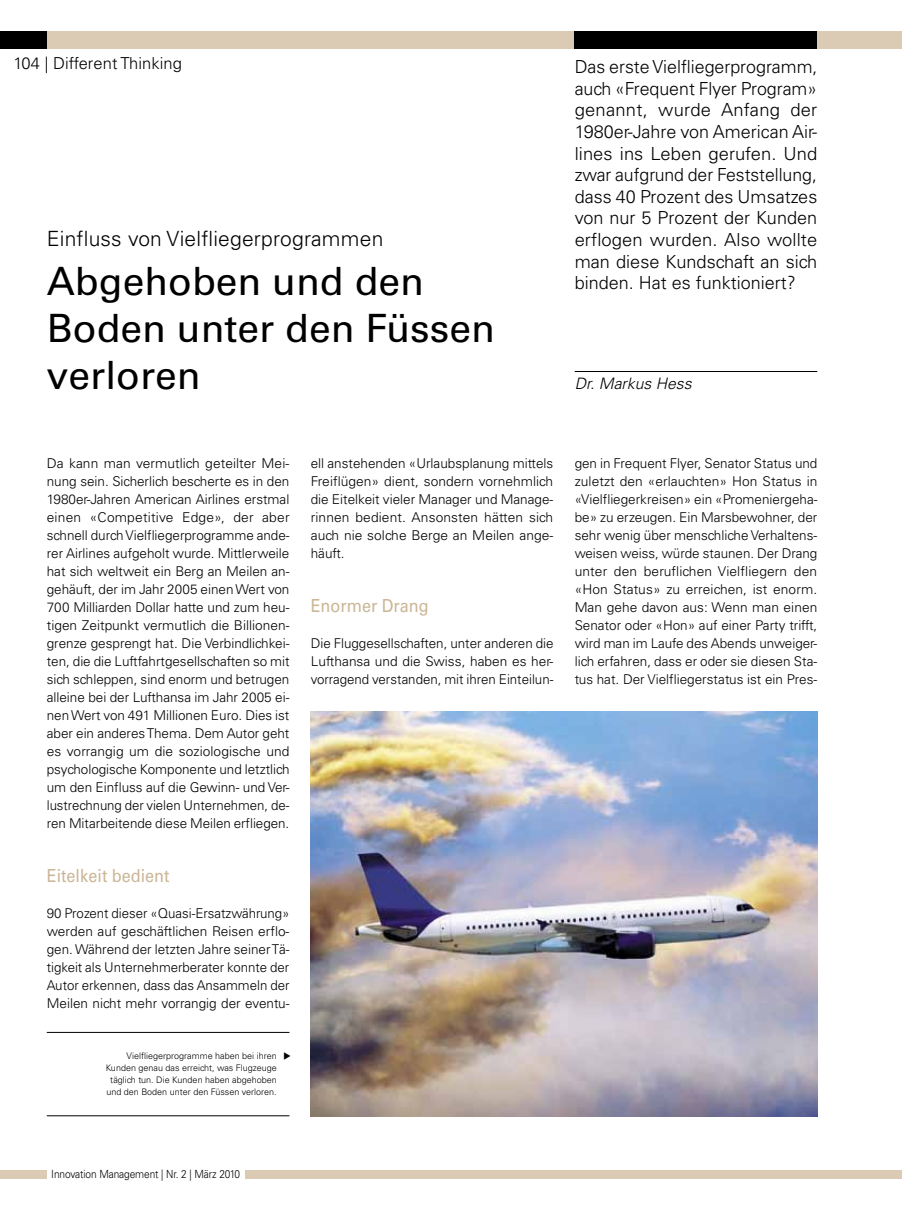
<style>
.page{position:relative;width:902px;height:1212px;background:#fff}
.page>*{position:absolute;margin:0;border:0;box-sizing:border-box;transform-origin:0 0}
.t1{font:39px/47.2px "Univers LT Std";color:#000}
.t2{font:300 21px "Univers LT Std";letter-spacing:.01em;color:#000}
.t3{font:300 18px/21.6px "Univers LT Std";color:#000;text-align:justify}
.t4{font:18px "Univers LT Std";color:#cbb697;scale:.9 1}
.t5{font:300 16.5px "Univers LT Std";letter-spacing:.005em;color:#000}
.t6{font:italic 300 15.75px "Univers LT Std";color:#000}
.t7{font:300 13.5px/18px "Univers LT Std";color:#000;text-align:justify}
.t8{font:300 11.25px "Univers LT Std";letter-spacing:-.01em;color:#000;scale:.9 1}
.t9{font:300 9px/12px "Univers LT Std";color:#000;text-align:right}
</style>
<div class="page">
<hr style="left:574px;top:371px;width:243px;height:1px;background:#000">
<div style="left:0;top:32px;width:901px;height:17px;background:#dbcbb4"></div>
<div style="left:0;top:32px;width:47px;height:17px;background:#000"></div>
<div style="left:574px;top:32px;width:243px;height:17px;background:#000"></div>
<div style="left:0;top:1170px;width:47px;height:8px;background:#dbcbb4"></div>
<div style="left:245px;top:1170px;width:656px;height:8px;background:#dbcbb4"></div>
<img style="left:311px;top:711px;width:506px;height:405px">
<hr style="left:47px;top:1115px;width:242px;height:1px;background:#000">
<hr style="left:47px;top:1032px;width:242px;height:1px;background:#000">
<p class="t5" style="left:14px;top:53px;width:170px">104 | Different Thinking</p>
<h2 class="t2" style="left:47px;top:225px;width:338px">Einfluss von Vielfliegerprogrammen</h2>
<h1 class="t1" style="left:47px;top:257px;width:449px">Abgehoben und den<br>Boden unter den Füssen verloren</h1>
<p class="t3" style="left:574px;top:56px;width:244px">Das erste Vielfliegerprogramm, auch «Frequent Flyer Program» genannt, wurde Anfang der 1980er-Jahre von American Air&shy;lines ins Leben gerufen. Und zwar aufgrund der Feststellung, dass 40 Prozent des Umsatzes von nur 5 Prozent der Kunden erflogen wurden. Also wollte man diese Kundschaft an sich binden. Hat es funktioniert?</p>
<p class="t6" style="left:574px;top:374px;width:118px">Dr. Markus Hess</p>
<p class="t7" style="left:47px;top:454px;width:244px">Da kann man vermutlich geteilter Mei&shy;nung sein. Sicherlich bescherte es in den 1980er-Jahren American Airlines erstmal einen «Competitive Edge», der aber schnell durch Vielfliegerprogramme ande&shy;rer Airlines aufgeholt wurde. Mittlerweile hat sich weltweit ein Berg an Meilen an&shy;gehäuft, der im Jahr 2005 einen Wert von 700 Milliarden Dollar hatte und zum heu&shy;tigen Zeitpunkt vermutlich die Billionen&shy;grenze gesprengt hat. Die Verbindlichkei&shy;ten, die die Luftfahrtgesellschaften so mit sich schleppen, sind enorm und betrugen alleine bei der Lufthansa im Jahr 2005 ei&shy;nen Wert von 491 Millionen Euro. Dies ist aber ein anderes Thema. Dem Autor geht es vorrangig um die soziologische und psychologische Komponente und letztlich um den Einfluss auf die Gewinn- und Ver&shy;lustrechnung der vielen Unternehmen, de&shy;ren Mitarbeitende diese Meilen erfliegen.</p>
<h3 class="t4" style="left:47px;top:865px;width:138px">Eitelkeit bedient</h3>
<p class="t7" style="left:47px;top:904px;width:244px">90 Prozent dieser «Quasi-Ersatzwährung» werden auf geschäftlichen Reisen erflo&shy;gen. Während der letzten Jahre seiner Tä&shy;tigkeit als Unternehmerberater konnte der Autor erkennen, dass das Ansammeln der Meilen nicht mehr vorrangig der eventu-</p>
<p class="t9" style="left:106px;top:1050px;width:172px">Vielfliegerprogramme haben bei ihren Kunden genau das erreicht, was Flugzeuge täglich tun. Die Kunden haben abgehoben und den Boden unter den Füssen verloren.</p>
<p class="t7" style="left:311px;top:454px;width:244px">ell anstehenden «Urlaubsplanung mittels Freiflügen» dient, sondern vornehmlich die Eitelkeit vieler Manager und Manage&shy;rinnen bedient. Ansonsten hätten sich auch nie solche Berge an Meilen ange&shy;häuft.</p>
<h3 class="t4" style="left:311px;top:595px;width:133px">Enormer Drang</h3>
<p class="t7" style="left:311px;top:634px;width:244px">Die Fluggesellschaften, unter anderen die Lufthansa und die Swiss, haben es her&shy;vorragend verstanden, mit ihren Einteilun-</p>
<p class="t7" style="left:574px;top:454px;width:244px">gen in Frequent Flyer, Senator Status und zuletzt den «erlauchten» Hon Status in «Vielfliegerkreisen» ein «Promeniergeha&shy;be» zu erzeugen. Ein Marsbewohner, der sehr wenig über menschliche Verhaltens&shy;weisen weiss, würde staunen. Der Drang unter den beruflichen Vielfliegern den «Hon Status» zu erreichen, ist enorm.<br>Man gehe davon aus: Wenn man einen Senator oder «Hon» auf einer Party trifft, wird man im Laufe des Abends unweiger&shy;lich erfahren, dass er oder sie diesen Sta&shy;tus hat. Der Vielfliegerstatus ist ein Pres-</p>
<p class="t8" style="left:51px;top:1167px;width:211px">Innovation Management | Nr. 2 | März 2010</p>
</div>
